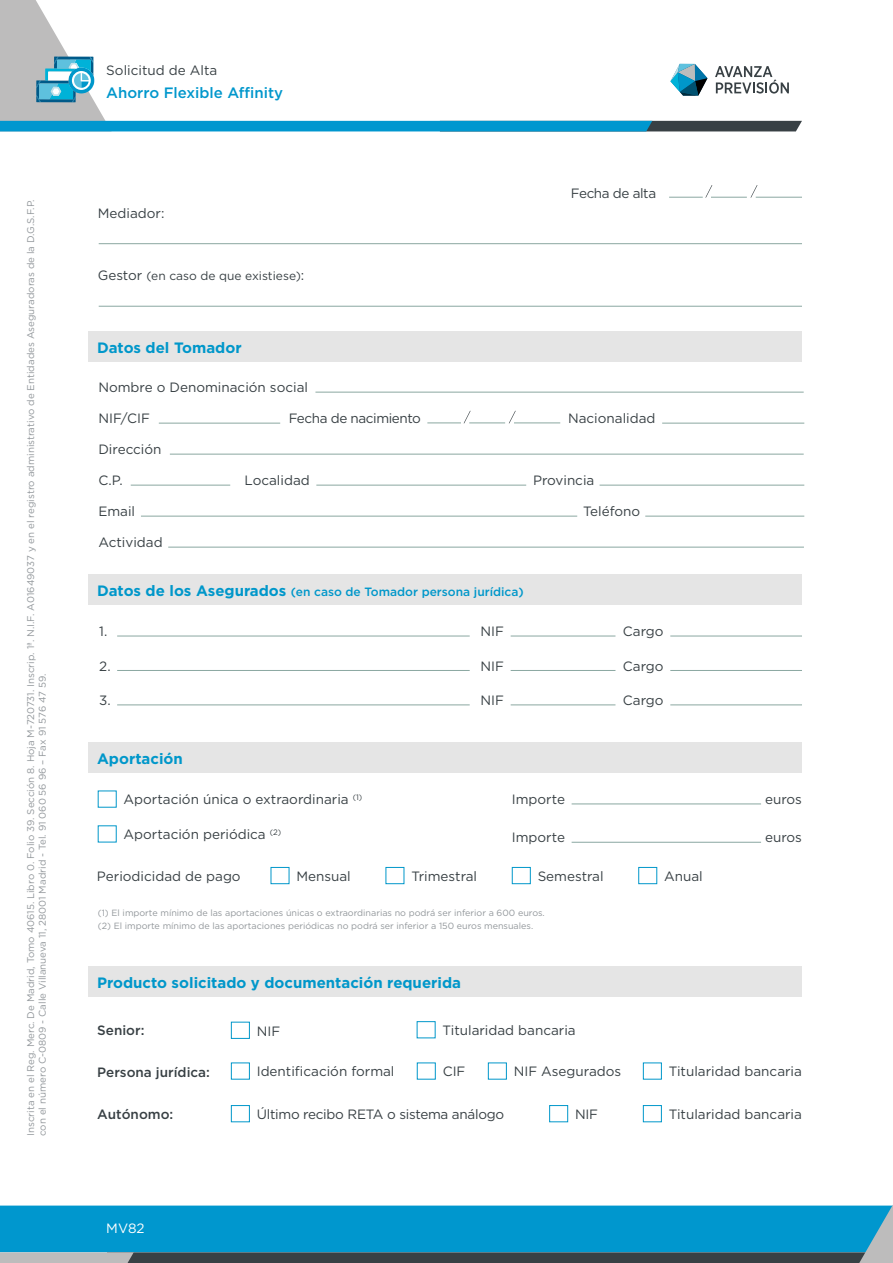
<style>
.page{position:relative;width:893px;height:1263px;background:#fff}
.page>*{position:absolute;margin:0;border:0;box-sizing:border-box;transform-origin:0 0}
.t1{font:700 15px "Gotham";color:#0097ca}
.t2{font:500 15px "Gotham";color:#0097cc}
.t3{font:13.5px "Gotham";color:#384044}
.t4{font:500 13.5px "Gotham";color:#384044}
.t5{font:13.5px "Gotham";letter-spacing:-.02em;color:#384044}
.t6{font:13.5px "Gotham";letter-spacing:-.03em;color:#384044}
.t7{font:13.5px "Gotham";color:#fff}
.t8{font:500 12px "Gotham";color:#0097ca}
.t9{font:12px "Gotham";color:#384044}
.t10{font:9.75px/11.7px "Gotham";color:#92979b}
.t11{font:9px/13.5px "Gotham";color:#92979b}
.s1{font-size:13.5px}
.s2{font-weight:700;font-size:15px}
</style>
<div class="page">
<svg style="left:0;top:1205px;width:893px;height:58px;background:#148db9"></svg>
<svg style="left:0;top:0;width:802px;height:131px"></svg>
<div style="left:89px;top:575px;width:713px;height:30px;background:#e5e5e5"></div>
<hr style="left:117px;top:636px;width:353px;height:1px;background:#8aa7a1">
<hr style="left:511px;top:636px;width:104px;height:1px;background:#8aa7a1">
<hr style="left:670px;top:636px;width:132px;height:1px;background:#8aa7a1">
<hr style="left:117px;top:670px;width:353px;height:1px;background:#8aa7a1">
<hr style="left:511px;top:670px;width:104px;height:1px;background:#8aa7a1">
<hr style="left:670px;top:670px;width:132px;height:1px;background:#8aa7a1">
<hr style="left:117px;top:705px;width:353px;height:1px;background:#8aa7a1">
<hr style="left:511px;top:705px;width:104px;height:1px;background:#8aa7a1">
<hr style="left:670px;top:705px;width:132px;height:1px;background:#8aa7a1">
<hr style="left:99px;top:243px;width:703px;height:1px;background:#8aa7a1">
<hr style="left:99px;top:306px;width:703px;height:1px;background:#8aa7a1">
<svg style="left:705px;top:185px;width:7px;height:13px"></svg>
<svg style="left:750px;top:185px;width:7px;height:13px"></svg>
<hr style="left:669px;top:197px;width:34px;height:1px;background:#8aa7a1">
<hr style="left:711px;top:197px;width:36px;height:1px;background:#8aa7a1">
<hr style="left:756px;top:197px;width:46px;height:1px;background:#8aa7a1">
<hr style="left:315px;top:392px;width:489px;height:1px;background:#8aa7a1">
<hr style="left:159px;top:423px;width:121px;height:1px;background:#8aa7a1">
<hr style="left:662px;top:423px;width:142px;height:1px;background:#8aa7a1">
<svg style="left:464px;top:411px;width:7px;height:12px"></svg>
<svg style="left:509px;top:411px;width:7px;height:12px"></svg>
<hr style="left:427px;top:423px;width:34px;height:1px;background:#8aa7a1">
<hr style="left:469px;top:423px;width:36px;height:1px;background:#8aa7a1">
<hr style="left:514px;top:423px;width:46px;height:1px;background:#8aa7a1">
<hr style="left:170px;top:454px;width:634px;height:1px;background:#8aa7a1">
<hr style="left:131px;top:485px;width:99px;height:1px;background:#8aa7a1">
<hr style="left:316px;top:485px;width:210px;height:1px;background:#8aa7a1">
<hr style="left:600px;top:485px;width:204px;height:1px;background:#8aa7a1">
<hr style="left:141px;top:516px;width:436px;height:1px;background:#8aa7a1">
<hr style="left:645px;top:516px;width:159px;height:1px;background:#8aa7a1">
<hr style="left:168px;top:547px;width:636px;height:1px;background:#8aa7a1">
<div style="left:89px;top:332px;width:713px;height:30px;background:#e5e5e5"></div>
<hr style="left:572px;top:804px;width:189px;height:1px;background:#8aa7a1">
<div style="left:89px;top:742px;width:713px;height:31px;background:#e5e5e5"></div>
<hr style="left:572px;top:842px;width:189px;height:1px;background:#8aa7a1">
<div style="left:271px;top:867px;width:18px;height:17px;border:1px solid #0097ca"></div>
<div style="left:386px;top:867px;width:18px;height:17px;border:1px solid #0097ca"></div>
<div style="left:512px;top:867px;width:19px;height:17px;border:1px solid #0097ca"></div>
<div style="left:638px;top:867px;width:19px;height:17px;border:1px solid #0097ca"></div>
<div style="left:89px;top:966px;width:713px;height:31px;background:#e5e5e5"></div>
<div style="left:231px;top:1062px;width:19px;height:17px;border:1px solid #0097ca"></div>
<div style="left:488px;top:1062px;width:19px;height:17px;border:1px solid #0097ca"></div>
<div style="left:643px;top:1062px;width:19px;height:17px;border:1px solid #0097ca"></div>
<div style="left:231px;top:1105px;width:19px;height:17px;border:1px solid #0097ca"></div>
<div style="left:549px;top:1105px;width:19px;height:17px;border:1px solid #0097ca"></div>
<div style="left:643px;top:1105px;width:19px;height:17px;border:1px solid #0097ca"></div>
<div style="left:417px;top:1021px;width:19px;height:17px;border:1px solid #0097ca"></div>
<div style="left:231px;top:1022px;width:19px;height:17px;border:1px solid #0097ca"></div>
<p class="t10" style="left:25px;top:1136px;width:938px;rotate:-90deg">Inscrita en el Reg. Merc. De Madrid, Tomo 40615. Libro 0. Folio 39. Sección 8. Hoja M-720731. Inscrip. 1ª. N.I.F. A01649037 y en el registro administrativo de Entidades Aseguradoras de la D.G.S.F.P. con el número C-0809 - Calle Villanueva 11, 28001 Madrid - Tel. 91 060 56 96 – Fax 91 576 47 59.</p>
<p class="t3" style="left:106px;top:61px;width:112px">Solicitud de Alta</p>
<p class="t2" style="left:106px;top:83px;width:178px">Ahorro Flexible Affinity</p>
<p class="t3" style="left:98px;top:205px;width:68px">Mediador:</p>
<p class="t9" style="left:98px;top:268px;width:208px"><span class="s1">Gestor</span> (en caso de que existiese)<span class="s1">:</span></p>
<p class="t1" style="left:97px;top:337px;width:146px">Datos del Tomador</p>
<p class="t6" style="left:571px;top:184px;width:87px">Fecha de alta</p>
<p class="t3" style="left:98px;top:379px;width:211px">Nombre o Denominación social</p>
<p class="t3" style="left:98px;top:410px;width:53px">NIF/CIF</p>
<p class="t6" style="left:289px;top:410px;width:134px">Fecha de nacimiento</p>
<p class="t3" style="left:568px;top:410px;width:89px">Nacionalidad</p>
<p class="t3" style="left:98px;top:441px;width:65px">Dirección</p>
<p class="t3" style="left:98px;top:472px;width:26px">C.P.</p>
<p class="t3" style="left:244px;top:472px;width:67px">Localidad</p>
<p class="t3" style="left:533px;top:472px;width:63px">Provincia</p>
<p class="t3" style="left:98px;top:503px;width:38px">Email</p>
<p class="t3" style="left:583px;top:503px;width:59px">Teléfono</p>
<p class="t3" style="left:98px;top:534px;width:66px">Actividad</p>
<p class="t8" style="left:97px;top:584px;width:428px"><span class="s2">Datos de los Asegurados</span> (en caso de Tomador persona jurídica)</p>
<p class="t3" style="left:99px;top:623px;width:10px">1.</p>
<p class="t3" style="left:480px;top:623px;width:25px">NIF</p>
<p class="t3" style="left:623px;top:623px;width:42px">Cargo</p>
<p class="t3" style="left:99px;top:657px;width:13px">2.</p>
<p class="t3" style="left:480px;top:657px;width:25px">NIF</p>
<p class="t3" style="left:623px;top:657px;width:42px">Cargo</p>
<p class="t3" style="left:99px;top:692px;width:13px">3.</p>
<p class="t3" style="left:480px;top:692px;width:25px">NIF</p>
<p class="t3" style="left:623px;top:692px;width:42px">Cargo</p>
<p class="t1" style="left:97px;top:748px;width:87px">Aportación</p>
<p class="t3" style="left:124px;top:791px;width:240px">Aportación única o extraordinaria <sup>(1)</sup></p>
<p class="t3" style="left:124px;top:826px;width:159px">Aportación periódica <sup>(2)</sup></p>
<p class="t3" style="left:512px;top:829px;width:55px">Importe</p>
<p class="t3" style="left:765px;top:829px;width:38px">euros</p>
<p class="t3" style="left:97px;top:867px;width:145px">Periodicidad de pago</p>
<p class="t3" style="left:296px;top:867px;width:56px">Mensual</p>
<p class="t3" style="left:411px;top:867px;width:67px">Trimestral</p>
<p class="t3" style="left:538px;top:867px;width:67px">Semestral</p>
<p class="t3" style="left:664px;top:867px;width:40px">Anual</p>
<p class="t3" style="left:512px;top:790px;width:55px">Importe</p>
<p class="t3" style="left:765px;top:790px;width:38px">euros</p>
<p class="t11" style="left:98px;top:906px;width:448px">(1) El importe mínimo de las aportaciones únicas o extraordinarias no podrá ser inferior a 600 euros. (2) El importe mínimo de las aportaciones periódicas no podrá ser inferior a 150 euros mensuales.</p>
<p class="t1" style="left:97px;top:972px;width:365px">Producto solicitado y documentación requerida</p>
<p class="t4" style="left:97px;top:1021px;width:49px">Senior:</p>
<p class="t4" style="left:97px;top:1063px;width:114px">Persona jurídica:</p>
<p class="t4" style="left:97px;top:1105px;width:78px">Autónomo:</p>
<p class="t7" style="left:106px;top:1219px;width:40px">MV82</p>
<p class="t3" style="left:257px;top:1022px;width:25px">NIF</p>
<p class="t3" style="left:442px;top:1022px;width:135px">Titularidad bancaria</p>
<p class="t3" style="left:257px;top:1063px;width:139px">Identificación formal</p>
<p class="t3" style="left:443px;top:1063px;width:24px">CIF</p>
<p class="t3" style="left:514px;top:1063px;width:109px">NIF Asegurados</p>
<p class="t3" style="left:669px;top:1063px;width:135px">Titularidad bancaria</p>
<p class="t5" style="left:257px;top:1106px;width:249px">Último recibo RETA o sistema análogo</p>
<p class="t3" style="left:575px;top:1106px;width:24px">NIF</p>
<p class="t3" style="left:669px;top:1106px;width:135px">Titularidad bancaria</p>
</div>
